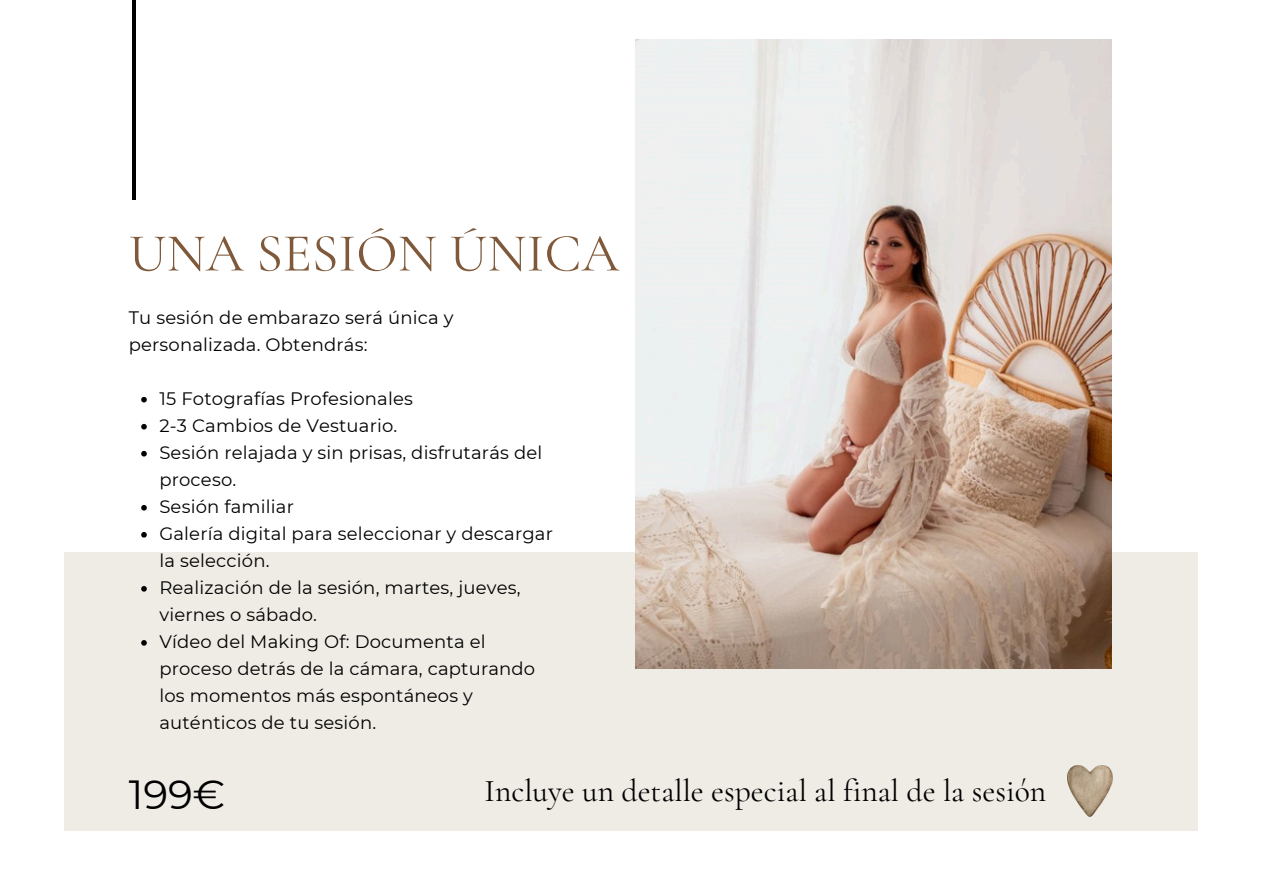
<style>
.page{position:relative;width:1263px;height:894px;background:#fff}
.page>*{position:absolute;margin:0;border:0;box-sizing:border-box;transform-origin:0 0}
.t1{font:54px "Cormorant Garamond";color:#7f593a}
.t2{font:40.65px "Montserrat";color:#000}
.t3{font:31.65px "Cormorant Garamond";color:#000}
.t4{font:18px/27px "Montserrat";letter-spacing:.01em;color:#000}
</style>
<div class="page">
<div style="left:64px;top:552px;width:1134px;height:278px;background:#efebe5"></div>
<hr style="left:133px;top:0;width:3px;height:199px;background:#000">
<img style="left:635px;top:39px;width:476px;height:629px">
<img style="left:1067px;top:765px;width:45px;height:51px">
<svg style="left:141px;top:397px;width:6px;height:5px"></svg>
<svg style="left:141px;top:424px;width:6px;height:5px"></svg>
<svg style="left:141px;top:451px;width:6px;height:5px"></svg>
<svg style="left:141px;top:505px;width:6px;height:5px"></svg>
<svg style="left:141px;top:532px;width:6px;height:5px"></svg>
<svg style="left:141px;top:586px;width:6px;height:5px"></svg>
<svg style="left:141px;top:640px;width:6px;height:5px"></svg>
<p class="t1" style="left:129px;top:220px;width:492px">UNA SESIÓN ÚNICA</p>
<h1 class="t4" style="left:129px;top:303px;width:326px">Tu sesión de embarazo será única y personalizada. Obtendrás:</h1>
<p class="t4" style="left:159px;top:384px;width:255px">15 Fotografías Profesionales</p>
<p class="t4" style="left:159px;top:411px;width:240px">2-3 Cambios de Vestuario.</p>
<p class="t4" style="left:159px;top:438px;width:384px">Sesión relajada y sin prisas, disfrutarás del proceso.</p>
<p class="t4" style="left:159px;top:492px;width:136px">Sesión familiar</p>
<p class="t4" style="left:159px;top:519px;width:395px">Galería digital para seleccionar y descargar la selección.</p>
<p class="t4" style="left:159px;top:573px;width:363px">Realización de la sesión, martes, jueves, viernes o sábado.</p>
<p class="t4" style="left:159px;top:627px;width:377px">Vídeo del Making Of: Documenta el proceso detrás de la cámara, capturando los momentos más espontáneos y auténticos de tu sesión.</p>
<p class="t2" style="left:129px;top:769px;width:98px">199€</p>
<h2 class="t3" style="left:485px;top:771px;width:563px">Incluye un detalle especial al final de la sesión</h2>
</div>
